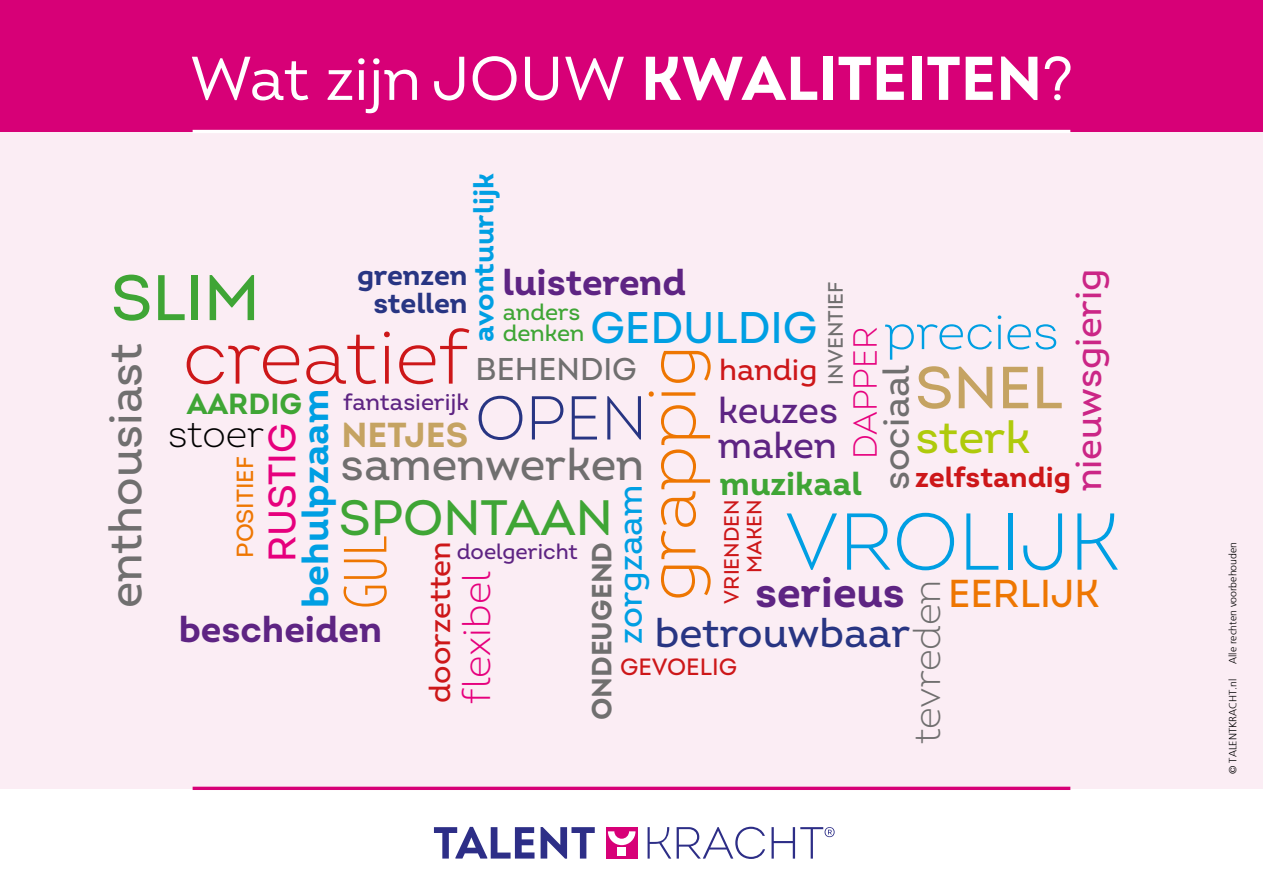
<style>
.page{position:relative;width:1263px;height:893px;background:#fff}
.page>*{position:absolute;margin:0;border:0;box-sizing:border-box;transform-origin:0 0}
.t1{font:300 80.4px "Intro";color:#009fe3}
.t2{font:300 78.3px "Intro";color:#cd1719}
.t3{font:300 70.35px "Intro";color:#ee7601}
.t4{font:500 64.2px "Intro";color:#3fa535}
.t5{font:300 condensed 63px "Myriad Pro";color:#ee7601}
.t6{font:61.65px "Intro";color:#fff}
.t7{font:500 59.25px "Intro";color:#c5a362}
.t8{font:300 50.7px "Intro";color:#009fe3}
.t9{font:500 49.65px "Intro";color:#3fa535}
.t10{font:500 47.25px "Intro";color:#706f6f}
.t11{font:500 46.8px "Intro";letter-spacing:-.005em;color:#afca0b}
.t12{font:500 46.2px "Intro";color:#706f6f}
.t13{font:500 44.25px "Intro";color:#009fe3}
.t14{font:700 43.05px "Intro";color:#5e2483}
.t15{font:500 41.7px "Intro";color:#283583}
.t16{font:300 40.05px "Intro";color:#e6007d}
.t17{font:300 38.85px "Intro";color:#706f6f}
.t18{font:500 38.85px "Intro";color:#ee7601}
.t19{font:300 38.4px "Intro";letter-spacing:-.005em;color:#000}
.t20{font:500 38.25px "Intro";color:#e6007d}
.t21{font:700 37.8px "Intro";color:#009fe3}
.t22{font:500 37.65px/34.7px "Intro";color:#5e2483}
.t23{font:700 37.5px "Intro";color:#5e2483}
.t24{font:500 37.5px "Intro";color:#cb2686}
.t25{font:500 37.5px "Intro";color:#706f6f}
.t26{font:700 34.65px "Intro";color:#c5a362}
.t27{font:500 34.65px "Intro";color:#009fe3}
.t28{font:700 33.3px "Intro";color:#3fa535}
.t29{font:300 33.3px "Intro";color:#e6007d}
.t30{font:500 31.5px "Intro";color:#706f6f}
.t31{font:500 30.45px "Intro";color:#cd1719}
.t32{font:700 29.1px "Intro";color:#cd1719}
.t33{font:700 29.1px "Intro";color:#3fa535}
.t34{font:700 28.95px/28.5px "Intro";color:#283583;text-align:center}
.t35{font:700 28.95px "Intro";color:#009fe3}
.t36{font:700 27.75px "Intro";color:#706f6f}
.t37{font:500 23.55px "Intro";color:#3fa535}
.t38{font:500 23.55px "Intro";color:#5e2483}
.t39{font:500 23.55px "Intro";color:#cd1719}
.t40{font:500 23.25px "Intro";color:#ee7601}
.t41{font:500 22.05px "Intro";color:#5e2483}
.t42{font:500 20.7px/22.5px "Intro";color:#cd1719;text-align:right}
.t43{font:500 20.7px "Intro";color:#706f6f}
.t44{font:300 10.5px "Frutiger";color:#000}
.s1{font-weight:700}
</style>
<div class="page">
<div style="left:0;top:58px;width:1263px;height:730px;background:#fbedf4"></div>
<div style="left:0;top:0;width:1263px;height:131px;background:#d70077"></div>
<hr style="left:193px;top:787px;width:877px;height:3px;background:#d70077">
<svg style="left:434px;top:827px;width:100px;height:31px"></svg>
<svg style="left:541px;top:827px;width:54px;height:32px"></svg>
<svg style="left:677px;top:827px;width:88px;height:32px"></svg>
<svg style="left:647px;top:827px;width:24px;height:32px"></svg>
<div style="left:606px;top:827px;width:31px;height:31px;background:#d70077"></div>
<svg style="left:608px;top:831px;width:27px;height:14px"></svg>
<div style="left:618px;top:847px;width:8px;height:9px;background:#fff"></div>
<svg style="left:771px;top:827px;width:64px;height:32px"></svg>
<hr style="left:193px;top:130px;width:877px;height:3px;background:#fff">
<h3 class="t6" style="left:190px;top:41px;width:885px">Wat zijn JOUW <span class="s1">KWALITEITEN</span>?</h3>
<h3 class="t35" style="left:465px;top:342px;width:171px;rotate:-90deg">avontuurlijk</h3>
<h3 class="t23" style="left:502px;top:258px;width:185px">luisterend</h3>
<h3 class="t34" style="left:357px;top:260px;width:112px">grenzen stellen</h3>
<h3 class="t24" style="left:1065px;top:491px;width:224px;rotate:-90deg">nieuwsgierig</h3>
<h3 class="t4" style="left:111px;top:258px;width:150px">SLIM</h3>
<h3 class="t43" style="left:823px;top:385px;width:105px;rotate:-90deg">INVENTIEF</h3>
<h3 class="t22" style="left:718px;top:393px;width:122px">keuzes maken</h3>
<h3 class="t37" style="left:503px;top:297px;width:79px">anders</h3>
<h3 class="t13" style="left:590px;top:301px;width:229px">GEDULDIG</h3>
<h3 class="t3" style="left:629px;top:601px;width:257px;rotate:-90deg">grappig</h3>
<h3 class="t8" style="left:884px;top:301px;width:176px">precies</h3>
<h3 class="t37" style="left:503px;top:318px;width:83px">denken</h3>
<h3 class="t29" style="left:845px;top:459px;width:134px;rotate:-90deg">DAPPER</h3>
<h2 class="t2" style="left:183px;top:310px;width:289px">creatief</h2>
<h3 class="t10" style="left:96px;top:608px;width:267px;rotate:-90deg">enthousiast</h3>
<h3 class="t30" style="left:476px;top:349px;width:163px">BEHENDIG</h3>
<h3 class="t31" style="left:719px;top:351px;width:100px">handig</h3>
<h3 class="t25" style="left:873px;top:490px;width:127px;rotate:-90deg">sociaal</h3>
<h3 class="t7" style="left:915px;top:351px;width:149px">SNEL</h3>
<h3 class="t21" style="left:291px;top:608px;width:221px;rotate:-90deg">behulpzaam</h3>
<h3 class="t38" style="left:343px;top:387px;width:128px">fantasierijk</h3>
<h3 class="t33" style="left:187px;top:386px;width:117px">AARDIG</h3>
<h3 class="t26" style="left:341px;top:413px;width:307px">NETJES <sup>OPEN</sup></h3>
<h3 class="t19" style="left:168px;top:410px;width:98px">stoer</h3>
<h3 class="t11" style="left:915px;top:408px;width:117px">sterk</h3>
<h3 class="t20" style="left:259px;top:562px;width:141px;rotate:-90deg">RUSTIG</h3>
<h3 class="t12" style="left:341px;top:436px;width:305px">samenwerken</h3>
<h3 class="t40" style="left:231px;top:558px;width:103px;rotate:-90deg">POSITIEF</h3>
<h3 class="t32" style="left:915px;top:459px;width:157px">zelfstandig</h3>
<h3 class="t28" style="left:720px;top:462px;width:143px">muzikaal</h3>
<h3 class="t27" style="left:608px;top:644px;width:161px;rotate:-90deg">zorgzaam</h3>
<h3 class="t9" style="left:339px;top:487px;width:276px">SPONTAAN</h3>
<h3 class="t36" style="left:584px;top:720px;width:180px;rotate:-90deg">ONDEUGEND</h3>
<h3 class="t42" style="left:720px;top:604px;width:106px;rotate:-90deg">VRIENDEN<br>MAKEN</h3>
<h1 class="t1" style="left:784px;top:494px;width:337px">VROLIJK</h1>
<h3 class="t5" style="left:328px;top:609px;width:75px;rotate:-90deg">GUL</h3>
<h3 class="t41" style="left:457px;top:537px;width:123px">doelgericht</h3>
<h3 class="t31" style="left:421px;top:703px;width:163px;rotate:-90deg">doorzetten</h3>
<h3 class="t16" style="left:452px;top:704px;width:134px;rotate:-90deg">flexibel</h3>
<h3 class="t14" style="left:755px;top:565px;width:151px">serieus</h3>
<h3 class="t18" style="left:948px;top:570px;width:153px">EERLIJK</h3>
<h3 class="t17" style="left:903px;top:744px;width:166px;rotate:-90deg">tevreden</h3>
<h3 class="t23" style="left:179px;top:605px;width:205px">bescheiden</h3>
<h3 class="t15" style="left:655px;top:607px;width:257px">betrouwbaar</h3>
<h3 class="t39" style="left:620px;top:652px;width:119px">GEVOELIG</h3>
<p class="t44" style="left:1227px;top:664px;width:123px;rotate:-90deg">Alle rechten voorbehouden</p>
<p class="t44" style="left:1227px;top:774px;width:97px;rotate:-90deg">© TALENTKRACHT.nl</p>
</div>
